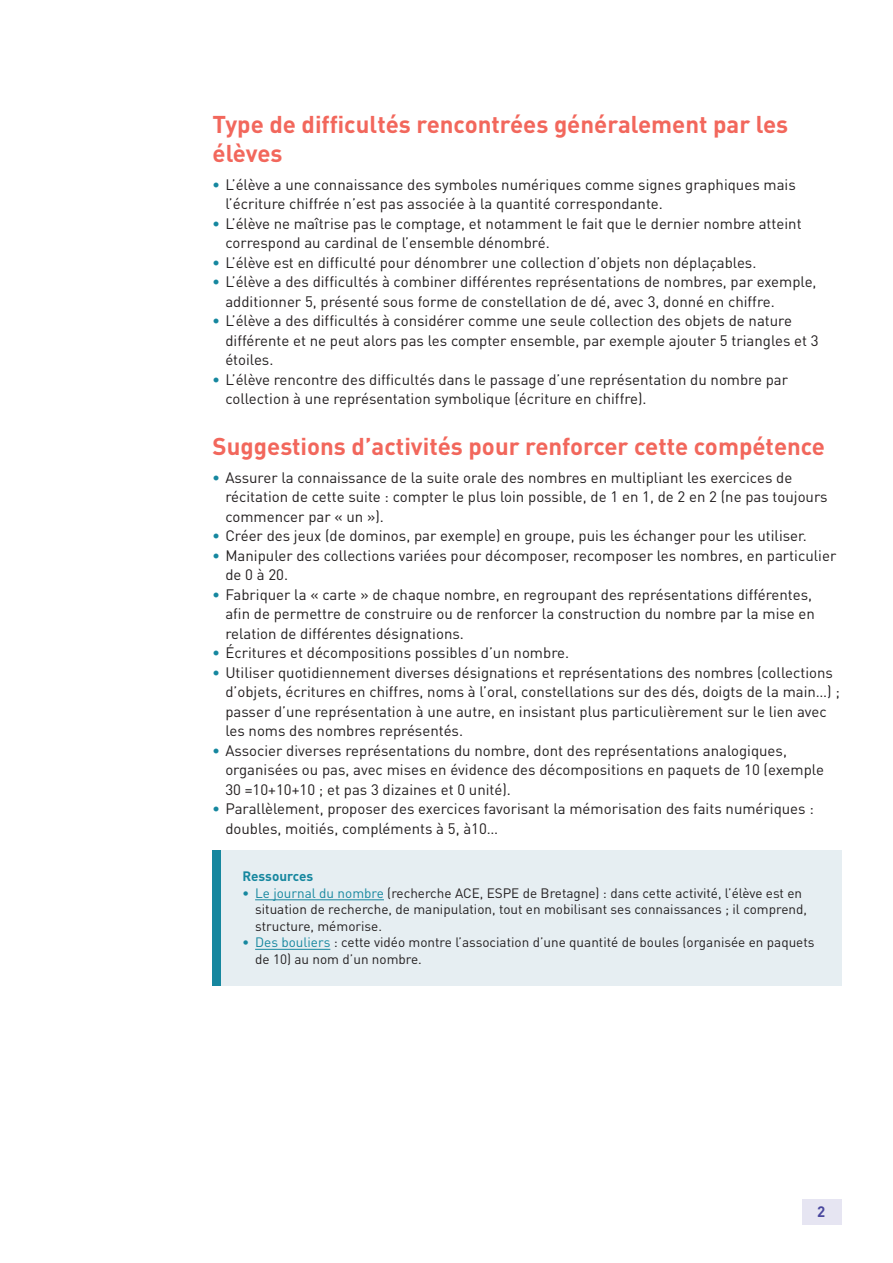
<style>
.page{position:relative;width:893px;height:1263px;background:#fff}
.page>*{position:absolute;margin:0;border:0;box-sizing:border-box;transform-origin:0 0}
._03_Titre_de_niveau{font:700 24px/28.8px "DIN Pro";color:#f2675c}
.t1{font:15px/19.5px "DIN Pro";color:#231f20}
.t2{font:700 15px "DIN Pro";color:#4a489e}
.t3{font:13.5px/16.5px "DIN Pro";color:#231f20}
._15_Titre_encadré{font:700 13.5px "DIN Pro";color:#16879f}
.s1{font-weight:700;color:#16879f}
.s2{color:#16879f}
</style>
<div class="page">
<div style="left:213px;top:850px;width:629px;height:135px;background:#e6eef2"></div>
<hr style="left:255px;top:899px;width:129px;height:1px;background:#16879f">
<hr style="left:255px;top:949px;width:75px;height:1px;background:#16879f">
<div style="left:213px;top:850px;width:8px;height:135px;background:#16879f"></div>
<div style="left:802px;top:1199px;width:39px;height:26px;background:#e6e5f2"></div>
<p class="_03_Titre_de_niveau" style="left:213px;top:109px;width:577px">Type de difficultés rencontrées généralement par les élèves</p>
<p class="t1" style="left:225px;top:174px;width:572px;text-indent:-13px"><span class="s1">•</span> L’élève a une connaissance des symboles numériques comme signes graphiques mais l’écriture chiffrée n’est pas associée à la quantité correspondante.</p>
<p class="t1" style="left:225px;top:213px;width:578px;text-indent:-13px"><span class="s1">•</span> L’élève ne maîtrise pas le comptage, et notamment le fait que le dernier nombre atteint correspond au cardinal de l’ensemble dénombré.</p>
<p class="t1" style="left:213px;top:252px;width:545px"><span class="s1">•</span> L’élève est en difficulté pour dénombrer une collection d’objets non déplaçables.</p>
<p class="t1" style="left:225px;top:272px;width:593px;text-indent:-13px"><span class="s1">•</span> L’élève a des difficultés à combiner différentes représentations de nombres, par exemple, additionner 5, présenté sous forme de constellation de dé, avec 3, donné en chiffre.</p>
<p class="t1" style="left:225px;top:311px;width:595px;text-indent:-13px"><span class="s1">•</span> L’élève a des difficultés à considérer comme une seule collection des objets de nature différente et ne peut alors pas les compter ensemble, par exemple ajouter 5 triangles et 3 étoiles.</p>
<p class="t1" style="left:225px;top:369px;width:564px;text-indent:-13px"><span class="s1">•</span> L’élève rencontre des difficultés dans le passage d’une représentation du nombre par collection à une représentation symbolique (écriture en chiffre).</p>
<p class="_03_Titre_de_niveau" style="left:213px;top:431px;width:614px">Suggestions d’activités pour renforcer cette compétence</p>
<p class="t1" style="left:225px;top:467px;width:604px;text-indent:-13px"><span class="s1">•</span> Assurer la connaissance de la suite orale des nombres en multipliant les exercices de récitation de cette suite : compter le plus loin possible, de 1 en 1, de 2 en 2 (ne pas toujours commencer par « un »).</p>
<p class="t1" style="left:213px;top:526px;width:596px"><span class="s1">•</span> Créer des jeux (de dominos, par exemple) en groupe, puis les échanger pour les utiliser.</p>
<p class="t1" style="left:225px;top:545px;width:612px;text-indent:-13px"><span class="s1">•</span> Manipuler des collections variées pour décomposer, recomposer les nombres, en particulier de 0 à 20.</p>
<p class="t1" style="left:225px;top:584px;width:591px;text-indent:-13px"><span class="s1">•</span> Fabriquer la « carte » de chaque nombre, en regroupant des représentations différentes, afin de permettre de construire ou de renforcer la construction du nombre par la mise en relation de différentes désignations.</p>
<p class="t1" style="left:213px;top:643px;width:358px"><span class="s1">•</span> Écritures et décompositions possibles d’un nombre.</p>
<p class="t1" style="left:225px;top:662px;width:616px;text-indent:-13px"><span class="s1">•</span> Utiliser quotidiennement diverses désignations et représentations des nombres (collections d’objets, écritures en chiffres, noms à l’oral, constellations sur des dés, doigts de la main…) ; passer d’une représentation à une autre, en insistant plus particulièrement sur le lien avec les noms des nombres représentés.</p>
<p class="t1" style="left:225px;top:740px;width:600px;text-indent:-13px"><span class="s1">•</span> Associer diverses représentations du nombre, dont des représentations analogiques, organisées ou pas, avec mises en évidence des décompositions en paquets de 10 (exemple<br>30 =10+10+10 ; et pas 3 dizaines et 0 unité).</p>
<p class="t1" style="left:225px;top:799px;width:590px;text-indent:-13px"><span class="s1">•</span> Parallèlement, proposer des exercices favorisant la mémorisation des faits numériques : doubles, moitiés, compléments à 5, à10…</p>
<p class="_15_Titre_encadré" style="left:242px;top:868px;width:72px">Ressources</p>
<p class="t3" style="left:255px;top:884px;width:553px;text-indent:-13px"><span class="s1">•</span> <span class="s2">Le journal du nombre</span> (recherche ACE, ESPE de Bretagne) : dans cette activité, l’élève est en situation de recherche, de manipulation, tout en mobilisant ses connaissances ; il comprend, structure, mémorise.</p>
<p class="t3" style="left:255px;top:934px;width:561px;text-indent:-13px"><span class="s1">•</span> <span class="s2">Des bouliers</span> : cette vidéo montre l’association d’une quantité de boules (organisée en paquets de 10) au nom d’un nombre.</p>
<p class="t2" style="left:817px;top:1201px;width:10px">2</p>
</div>
